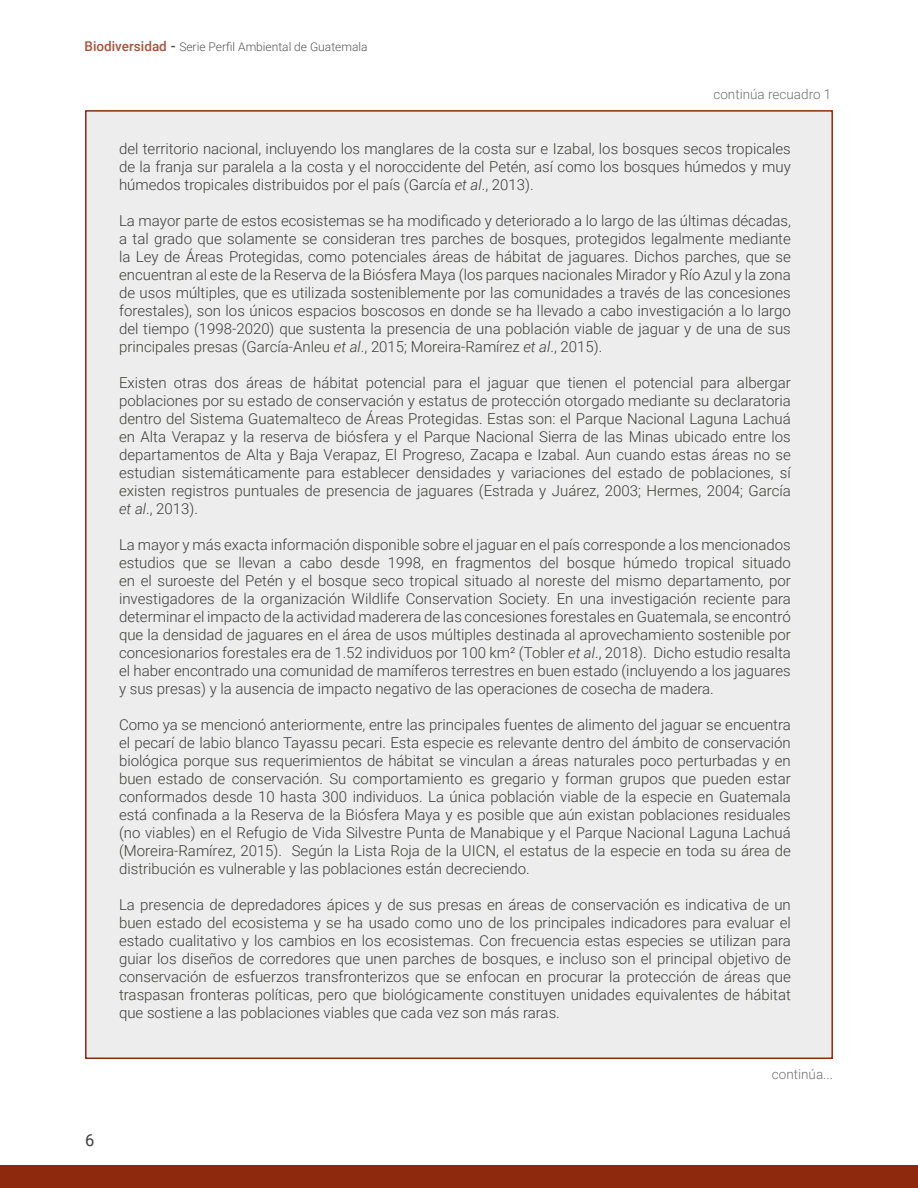
<style>
.page{position:relative;width:918px;height:1188px;background:#fff}
.page>*{position:absolute;margin:0;border:0;box-sizing:border-box;transform-origin:0 0}
.t1{font:16.5px "Roboto";color:#3c3c3b}
.t2{font:300 15px/18px "Roboto";color:#3c3c3b;text-align:justify}
.t3{font:300 13.5px "Roboto";color:#706f6f}
.t4{font:300 12px "Roboto";color:#575756}
.s1{font-weight:500;font-size:13.5px;color:#a5543e}
.s2{font-weight:500;font-size:15px}
.s3{font-style:italic}
</style>
<div class="page">
<div style="left:0;top:1166px;width:918px;height:22px;background:#8f290e"></div>
<div style="left:85px;top:110px;width:748px;height:949px;background:#ededed;border:2px solid #8f290e"></div>
<p class="t4" style="left:85px;top:38px;width:284px"><span class="s1">Biodiversidad</span> <span class="s2">-</span> Serie Perfil Ambiental de Guatemala</p>
<p class="t3" style="left:713px;top:85px;width:119px">continúa recuadro 1</p>
<p class="t2" style="left:119px;top:139px;width:673px">del territorio nacional, incluyendo los manglares de la costa sur e Izabal, los bosques secos tropicales de la franja sur paralela a la costa y el noroccidente del Petén, así como los bosques húmedos y muy húmedos tropicales distribuidos por el país (García <span class="s3">et al</span>., 2013).</p>
<p class="t2" style="left:119px;top:211px;width:673px">La mayor parte de estos ecosistemas se ha modificado y deteriorado a lo largo de las últimas décadas, a tal grado que solamente se consideran tres parches de bosques, protegidos legalmente mediante la Ley de Áreas Protegidas, como potenciales áreas de hábitat de jaguares. Dichos parches, que se encuentran al este de la Reserva de la Biósfera Maya (los parques nacionales Mirador y Río Azul y la zona de usos múltiples, que es utilizada sosteniblemente por las comunidades a través de las concesiones forestales), son los únicos espacios boscosos en donde se ha llevado a cabo investigación a lo largo del tiempo (1998-2020) que sustenta la presencia de una población viable de jaguar y de una de sus principales presas (García-Anleu <span class="s3">et al</span>., 2015; Moreira-Ramírez <span class="s3">et al</span>., 2015).</p>
<p class="t2" style="left:119px;top:373px;width:673px">Existen otras dos áreas de hábitat potencial para el jaguar que tienen el potencial para albergar poblaciones por su estado de conservación y estatus de protección otorgado mediante su declaratoria dentro del Sistema Guatemalteco de Áreas Protegidas. Estas son: el Parque Nacional Laguna Lachuá en Alta Verapaz y la reserva de biósfera y el Parque Nacional Sierra de las Minas ubicado entre los departamentos de Alta y Baja Verapaz, El Progreso, Zacapa e Izabal. Aun cuando estas áreas no se estudian sistemáticamente para establecer densidades y variaciones del estado de poblaciones, sí existen registros puntuales de presencia de jaguares (Estrada y Juárez, 2003; Hermes, 2004; García <span class="s3">et al</span>., 2013).</p>
<p class="t2" style="left:119px;top:535px;width:673px">La mayor y más exacta información disponible sobre el jaguar en el país corresponde a los mencionados estudios que se llevan a cabo desde 1998, en fragmentos del bosque húmedo tropical situado en el suroeste del Petén y el bosque seco tropical situado al noreste del mismo departamento, por investigadores de la organización Wildlife Conservation Society. En una investigación reciente para determinar el impacto de la actividad maderera de las concesiones forestales en Guatemala, se encontró que la densidad de jaguares en el área de usos múltiples destinada al aprovechamiento sostenible por concesionarios forestales era de 1.52 individuos por 100 km² (Tobler <span class="s3">et al</span>., 2018). Dicho estudio resalta el haber encontrado una comunidad de mamíferos terrestres en buen estado (incluyendo a los jaguares y sus presas) y la ausencia de impacto negativo de las operaciones de cosecha de madera.</p>
<p class="t2" style="left:119px;top:715px;width:673px">Como ya se mencionó anteriormente, entre las principales fuentes de alimento del jaguar se encuentra el pecarí de labio blanco Tayassu pecari. Esta especie es relevante dentro del ámbito de conservación biológica porque sus requerimientos de hábitat se vinculan a áreas naturales poco perturbadas y en buen estado de conservación. Su comportamiento es gregario y forman grupos que pueden estar conformados desde 10 hasta 300 individuos. La única población viable de la especie en Guatemala está confinada a la Reserva de la Biósfera Maya y es posible que aún existan poblaciones residuales (no viables) en el Refugio de Vida Silvestre Punta de Manabique y el Parque Nacional Laguna Lachuá (Moreira-Ramírez, 2015). Según la Lista Roja de la UICN, el estatus de la especie en toda su área de distribución es vulnerable y las poblaciones están decreciendo.</p>
<p class="t2" style="left:119px;top:895px;width:673px">La presencia de depredadores ápices y de sus presas en áreas de conservación es indicativa de un buen estado del ecosistema y se ha usado como uno de los principales indicadores para evaluar el estado cualitativo y los cambios en los ecosistemas. Con frecuencia estas especies se utilizan para guiar los diseños de corredores que unen parches de bosques, e incluso son el principal objetivo de conservación de esfuerzos transfronterizos que se enfocan en procurar la protección de áreas que traspasan fronteras políticas, pero que biológicamente constituyen unidades equivalentes de hábitat que sostiene a las poblaciones viables que cada vez son más raras.</p>
<p class="t1" style="left:85px;top:1129px;width:11px">6</p>
<p class="t3" style="left:772px;top:1064px;width:63px">continúa...</p>
</div>
